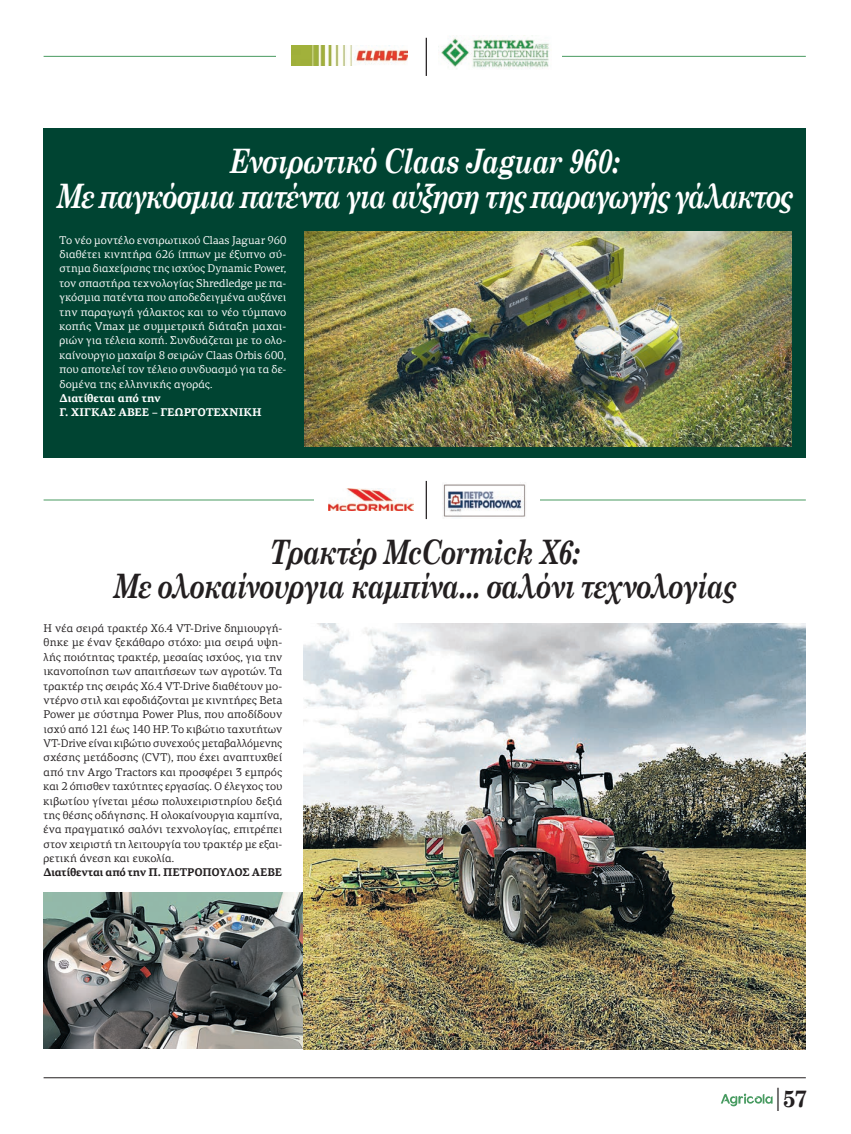
<style>
.page{position:relative;width:851px;height:1134px;background:#fff}
.page>*{position:absolute;margin:0;border:0;box-sizing:border-box;transform-origin:0 0}
.t1{font:italic 700 33.75px/34.6px "Century Schoolbook";letter-spacing:-.04em;color:#fff;text-align:center;scale:.8 1}
.t2{font:italic 700 33.75px/34.6px "Century Schoolbook";letter-spacing:-.025em;color:#231f20;text-align:center;scale:.8 1}
.t3{font:700 23.75px "Century Schoolbook";color:#231f20}
.t4{font:11.25px/14.4px "PF Agora Serif Pro";letter-spacing:.015em;color:#231f20;text-align:justify}
.t5{font:11.25px/14.4px "PF Agora Serif Pro";letter-spacing:.015em;color:#fff;text-align:justify}
.t6{font:700 11.25px/14.4px "PF Agora Serif Pro";letter-spacing:-.01em;color:#fff}
.t7{font:700 11.25px "PF Agora Serif Pro";letter-spacing:-.025em;color:#231f20}
.s1{font-family:"Ag Grotesk";font-weight:300;font-size:34.75px}
</style>
<div class="page">
<div style="left:44px;top:129px;width:761px;height:329px;background:#004432"></div>
<svg style="left:720px;top:1093px;width:52px;height:13px"></svg>
<hr style="left:44px;top:56px;width:761px;height:1px;background:#489b61">
<hr style="left:44px;top:1077px;width:761px;height:1px;background:#231f20">
<img style="left:43px;top:892px;width:260px;height:157px">
<div style="left:276px;top:37px;width:157px;height:32px;background:#fff"></div>
<img style="left:292px;top:45px;width:115px;height:20px">
<div style="left:428px;top:32px;width:133px;height:49px;background:#fff"></div>
<img style="left:438px;top:35px;width:111px;height:34px">
<img style="left:305px;top:232px;width:486px;height:215px">
<img style="left:303px;top:623px;width:502px;height:426px">
<hr style="left:425px;top:38px;width:2px;height:38px;background:#231f20">
<hr style="left:44px;top:499px;width:761px;height:1px;background:#489b61">
<div style="left:313px;top:480px;width:112px;height:40px;background:#fff"></div>
<img style="left:328px;top:488px;width:85px;height:23px">
<div style="left:418px;top:481px;width:122px;height:38px;background:#fff"></div>
<img style="left:443px;top:484px;width:83px;height:33px">
<hr style="left:425px;top:481px;width:2px;height:38px;background:#231f20">
<h1 class="t1" style="left:57px;top:142px;width:921px">Ενσιρωτικό Claas Jaguar 960:<br>Με παγκόσμια πατέντα για αύξηση της παραγωγής γάλακτος</h1>
<p class="t5" style="left:60px;top:233px;width:228px">Το νέο μοντέλο ενσιρωτικού Claas Jaguar 960 διαθέτει κινητήρα 626 ίππων με έξυπνο σύ&shy;στημα διαχείρισης της ισχύος Dynamic Power, τον σπαστήρα τεχνολογίας Shredledge με πα&shy;γκόσμια πατέντα που αποδεδειγμένα αυξάνει την παραγωγή γάλακτος και το νέο τύμπανο κοπής Vmax με συμμετρική διάταξη μαχαι&shy;ριών για τέλεια κοπή. Συνδυάζεται με το ολο&shy;καίνουργιο μαχαίρι 8 σειρών Claas Orbis 600, που αποτελεί τον τέλειο συνδυασμό για τα δε&shy;δομένα της ελληνικής αγοράς.</p>
<p class="t6" style="left:60px;top:391px;width:204px">Διατίθεται από την<br>Γ. ΧΙΓΚΑΣ ΑΒΕΕ – ΓΕΩΡΓΟΤΕΧΝΙΚΗ</p>
<h1 class="t2" style="left:114px;top:533px;width:779px">Τρακτέρ McCormick X6:<br>Με ολοκαίνουργια καμπίνα...σαλόνι τεχνολογίας</h1>
<p class="t4" style="left:44px;top:621px;width:240px">Η νέα σειρά τρακτέρ Χ6.4 VT-Drive δημιουργή&shy;θηκε με έναν ξεκάθαρο στόχο: μια σειρά υψη&shy;λής ποιότητας τρακτέρ, μεσαίας ισχύος, για την ικανοποίηση των απαιτήσεων των αγροτών. Τα τρακτέρ της σειράς Χ6.4 VT-Drive διαθέτουν μο&shy;ντέρνο στιλ και εφοδιάζονται με κινητήρες Beta Power με σύστημα Power Plus, που αποδίδουν ισχύ από 121 έως 140 ΗΡ. Το κιβώτιο ταχυτήτων VT-Drive είναι κιβώτιο συνεχούς μεταβαλλόμενης σχέσης μετάδοσης (CVT), που έχει αναπτυχθεί από την Argo Tractors και προσφέρει 3 εμπρός και 2 όπισθεν ταχύτητες εργασίας. Ο έλεγχος του κιβωτίου γίνεται μέσω πολυχειριστηρίου δεξιά της θέσης οδήγησης. Η ολοκαίνουργια καμπίνα, ένα πραγματικό σαλόνι τεχνολογίας, επιτρέπει στον χειριστή τη λειτουργία του τρακτέρ με εξαι&shy;ρετική άνεση και ευκολία.</p>
<p class="t7" style="left:44px;top:865px;width:240px">Διατίθενται από την Π. ΠΕΤΡΌΠΟΥΛΟΣ ΑΕΒΕ</p>
<h2 class="t3" style="left:776px;top:1080px;width:33px"><span class="s1">I</span> 57</h2>
</div>
